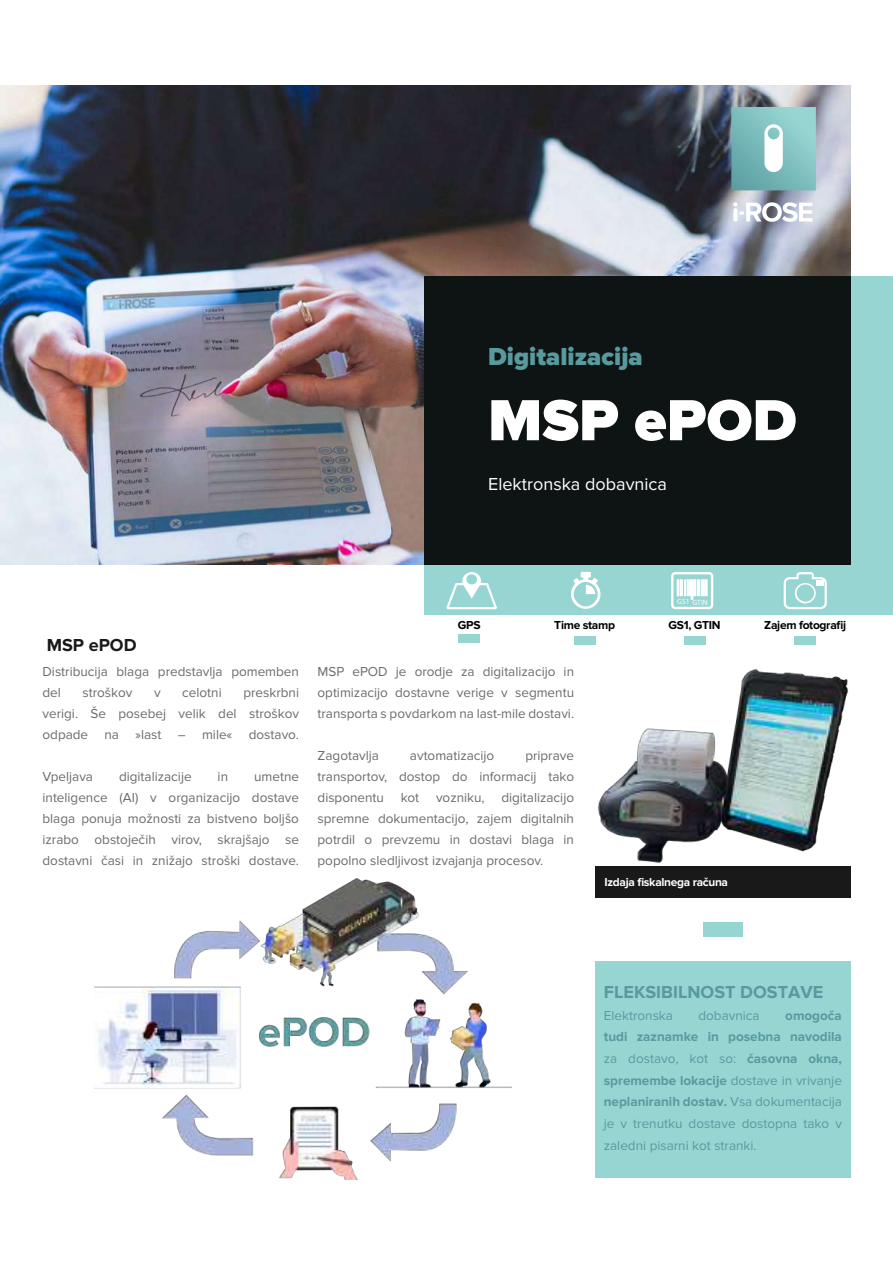
<style>
.page{position:relative;width:893px;height:1263px;background:#fff}
.page>*{position:absolute;margin:0;border:0;box-sizing:border-box;transform-origin:0 0}
.t1{font:900 60px "Proxima Nova";color:#fff}
.t2{font:900 25.5px "Proxima Nova";color:#589a9f}
.t3{font:700 18px "Proxima Nova";color:#589a9f}
.t4{font:18px "Proxima Nova";color:#fff}
.t5{font:700 18px "Proxima Nova";color:#191919}
.t6{font:13.5px/21px "Proxima Nova";color:#6b6b6b;text-align:justify}
.t7{font:13.5px/21.6px "Proxima Nova";color:#589a9f;text-align:justify}
.t8{font:700 12px "Proxima Nova";letter-spacing:-.025em;color:#000}
.t9{font:700 11.85px "Proxima Nova";letter-spacing:-.025em;color:#fff}
.t10{font:7.65px "Myriad Pro";color:#fff}
.s1{font-weight:700}
</style>
<div class="page">
<div style="left:703px;top:922px;width:39px;height:15px;background:#96d5d2"></div>
<img style="left:94px;top:879px;width:418px;height:300px">
<div style="left:595px;top:961px;width:255px;height:217px;background:#96d5d2"></div>
<img style="left:0;top:85px;width:851px;height:479px">
<div style="left:425px;top:276px;width:468px;height:339px;background:#96d5d2"></div>
<div style="left:425px;top:276px;width:426px;height:288px;background:#0e1414"></div>
<svg style="left:731px;top:107px;width:85px;height:83px"></svg>
<svg style="left:733px;top:202px;width:79px;height:20px"></svg>
<img style="left:597px;top:669px;width:251px;height:194px">
<div style="left:596px;top:866px;width:255px;height:32px;background:#191919"></div>
<svg style="left:446px;top:572px;width:50px;height:38px"></svg>
<div style="left:466px;top:574px;width:11px;height:10px;background:#96d6d1;border-radius:50%"></div>
<svg style="left:571px;top:564px;width:257px;height:46px"></svg>
<svg style="left:795px;top:583px;width:21px;height:20px"></svg>
<div style="left:797px;top:584px;width:17px;height:18px;background:#96d6d1;border-radius:50%"></div>
<div style="left:459px;top:634px;width:21px;height:8px;background:#96d5d2"></div>
<div style="left:574px;top:636px;width:21px;height:8px;background:#96d5d2"></div>
<div style="left:684px;top:636px;width:21px;height:8px;background:#96d5d2"></div>
<div style="left:795px;top:636px;width:21px;height:8px;background:#96d5d2"></div>
<h2 class="t2" style="left:488px;top:342px;width:156px">Digitalizacija</h2>
<h1 class="t1" style="left:488px;top:386px;width:310px">MSP ePOD</h1>
<h3 class="t4" style="left:488px;top:473px;width:180px">Elektronska dobavnica</h3>
<h3 class="t5" style="left:47px;top:635px;width:91px">MSP ePOD</h3>
<p class="t6" style="left:43px;top:661px;width:258px">Distribucija blaga predstavlja pomemben del</p>
<p class="t6" style="left:83px;top:682px;width:51px">stroškov</p>
<p class="t6" style="left:154px;top:682px;width:8px">v</p>
<p class="t6" style="left:182px;top:682px;width:41px">celotni</p>
<p class="t6" style="left:43px;top:682px;width:258px;text-indent:201px">preskrbni verigi. Še posebej velik del stroškov odpade na »last – mile« dostavo.</p>
<p class="t6" style="left:43px;top:766px;width:52px">Vpeljava</p>
<p class="t6" style="left:119px;top:766px;width:74px">digitalizacije</p>
<p class="t6" style="left:218px;top:766px;width:12px">in</p>
<p class="t6" style="left:43px;top:766px;width:258px;text-indent:212px">umetne inteligence (AI) v organizacijo dostave blaga ponuja možnosti za bistveno boljšo izrabo obstoječih virov, skrajšajo se dostavni časi in znižajo stroški dostave.</p>
<p class="t10" style="left:677px;top:597px;width:32px">GS1 GTIN</p>
<p class="t8" style="left:458px;top:618px;width:24px">GPS</p>
<p class="t8" style="left:554px;top:618px;width:62px">Time stamp</p>
<p class="t8" style="left:668px;top:618px;width:54px">GS1, GTIN</p>
<p class="t8" style="left:764px;top:618px;width:83px">Zajem fotografij</p>
<p class="t6" style="left:318px;top:661px;width:258px">MSP ePOD je orodje za digitalizacijo in optimizacijo dostavne verige v segmentu transporta s povdarkom na last-mile dostavi.</p>
<p class="t6" style="left:318px;top:745px;width:63px">Zagotavlja</p>
<p class="t6" style="left:410px;top:745px;width:86px">avtomatizacijo</p>
<p class="t6" style="left:318px;top:745px;width:258px;text-indent:208px">priprave transportov, dostop do informacij tako disponentu kot vozniku, digitalizacijo spremne dokumentacijo, zajem digitalnih potrdil o prevzemu in dostavi blaga in popolno sledljivost izvajanja procesov.</p>
<p class="t9" style="left:604px;top:875px;width:125px">Izdaja fiskalnega računa</p>
<h3 class="t3" style="left:604px;top:982px;width:221px">FLEKSIBILNOST DOSTAVE</h3>
<p class="t7" style="left:604px;top:1005px;width:71px">Elektronska</p>
<p class="t7" style="left:698px;top:1005px;width:63px">dobavnica</p>
<p class="t7" style="left:604px;top:1005px;width:240px;text-indent:181px"><span class="s1">omogoča tudi zaznamke in posebna navodila </span>za dostavo, kot so: <span class="s1">časovna okna, spremembe lokacije</span> dostave in vrivanje <span class="s1">neplaniranih dostav.</span> Vsa dokumentacija je v trenutku dostave dostopna tako v zaledni pisarni kot stranki.</p>
</div>
